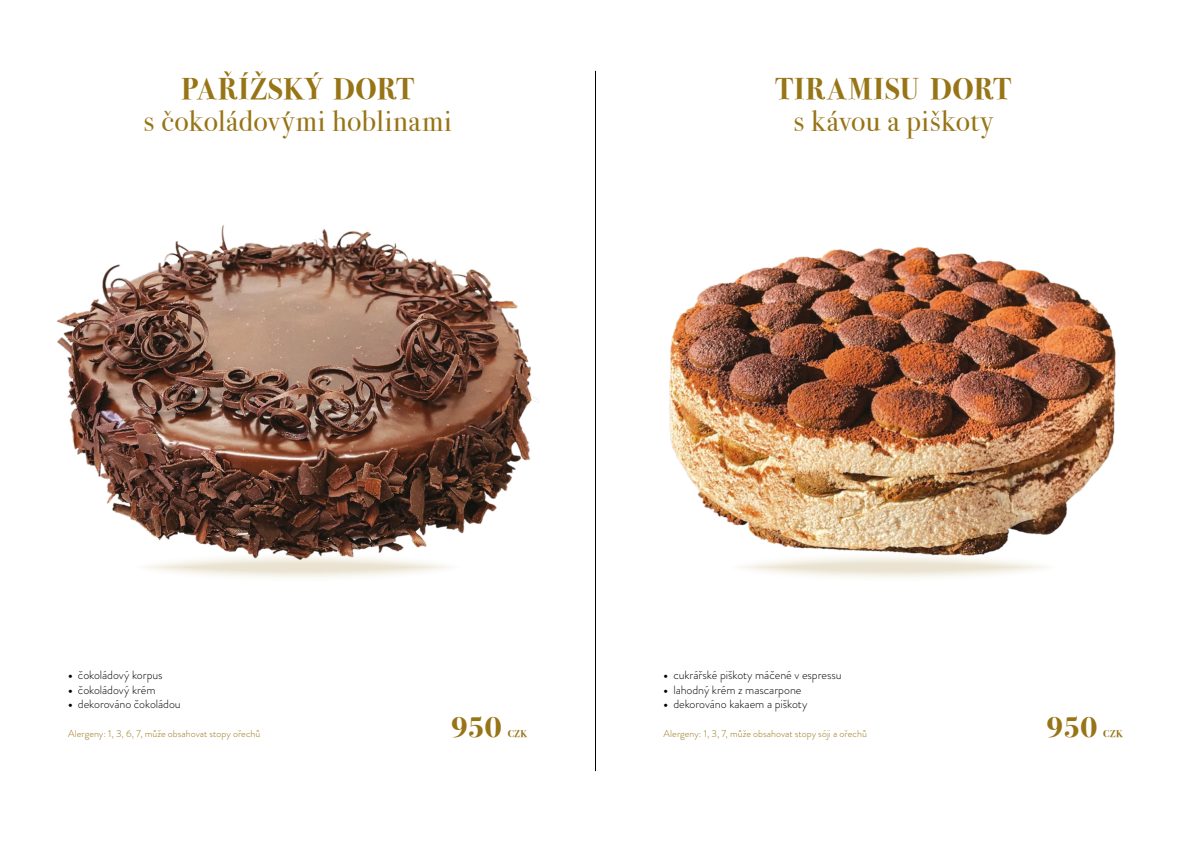
<style>
.page{position:relative;width:1191px;height:842px;background:#fff}
.page>*{position:absolute;margin:0;border:0;box-sizing:border-box;transform-origin:0 0}
.t1{font:30px "Bodoni Svty Two ITCTT";letter-spacing:.02em;color:#977416}
.t2{font:700 30px "Bodoni Svty Two ITCTT";letter-spacing:.02em;color:#977416}
.t3{font:700 30px "Bodoni Svty Two ITCTT";letter-spacing:.04em;color:#977416}
.t4{font:300 12px "Brandon Grotesque";letter-spacing:-.005em;color:#000}
.t5{font:300 10px "Brandon Grotesque";letter-spacing:.005em;color:#977416}
.t6{font:700 10px "Bodoni Svty Two ITCTT";letter-spacing:.045em;color:#977416}
.s1{font-weight:700}
</style>
<div class="page">
<img style="left:56px;top:225px;width:483px;height:353px">
<img style="left:669px;top:247px;width:447px;height:331px">
<hr style="left:595px;top:71px;width:1px;height:700px;background:#000">
<h1 class="t2" style="left:181px;top:64px;width:234px">PAŘÍŽSKÝ DORT</h1>
<h1 class="t1" style="left:144px;top:96px;width:310px">s čokoládovými hoblinami</h1>
<h1 class="t3" style="left:775px;top:64px;width:237px">TIRAMISU DORT</h1>
<h1 class="t1" style="left:793px;top:96px;width:201px">s kávou a piškoty</h1>
<p class="t4" style="left:68px;top:667px;width:96px"><span class="s1">•</span> čokoládový korpus</p>
<p class="t4" style="left:68px;top:681px;width:89px"><span class="s1">•</span> čokoládový krém</p>
<p class="t4" style="left:68px;top:696px;width:114px"><span class="s1">•</span> dekorováno čokoládou</p>
<p class="t5" style="left:68px;top:727px;width:194px">Alergeny: 1, 3, 6, 7, může obsahovat stopy ořechů</p>
<h1 class="t2" style="left:451px;top:702px;width:52px">950</h1>
<p class="t6" style="left:508px;top:725px;width:21px">CZK</p>
<p class="t4" style="left:663px;top:667px;width:179px"><span class="s1">•</span> cukrářské piškoty máčené v espressu</p>
<p class="t4" style="left:663px;top:681px;width:139px"><span class="s1">•</span> lahodný krém z mascarpone</p>
<p class="t4" style="left:663px;top:696px;width:145px"><span class="s1">•</span> dekorováno kakaem a piškoty</p>
<p class="t5" style="left:663px;top:727px;width:205px">Alergeny: 1, 3, 7, může obsahovat stopy sóji a ořechů</p>
<h1 class="t2" style="left:1046px;top:702px;width:52px">950</h1>
<p class="t6" style="left:1103px;top:725px;width:21px">CZK</p>
</div>
